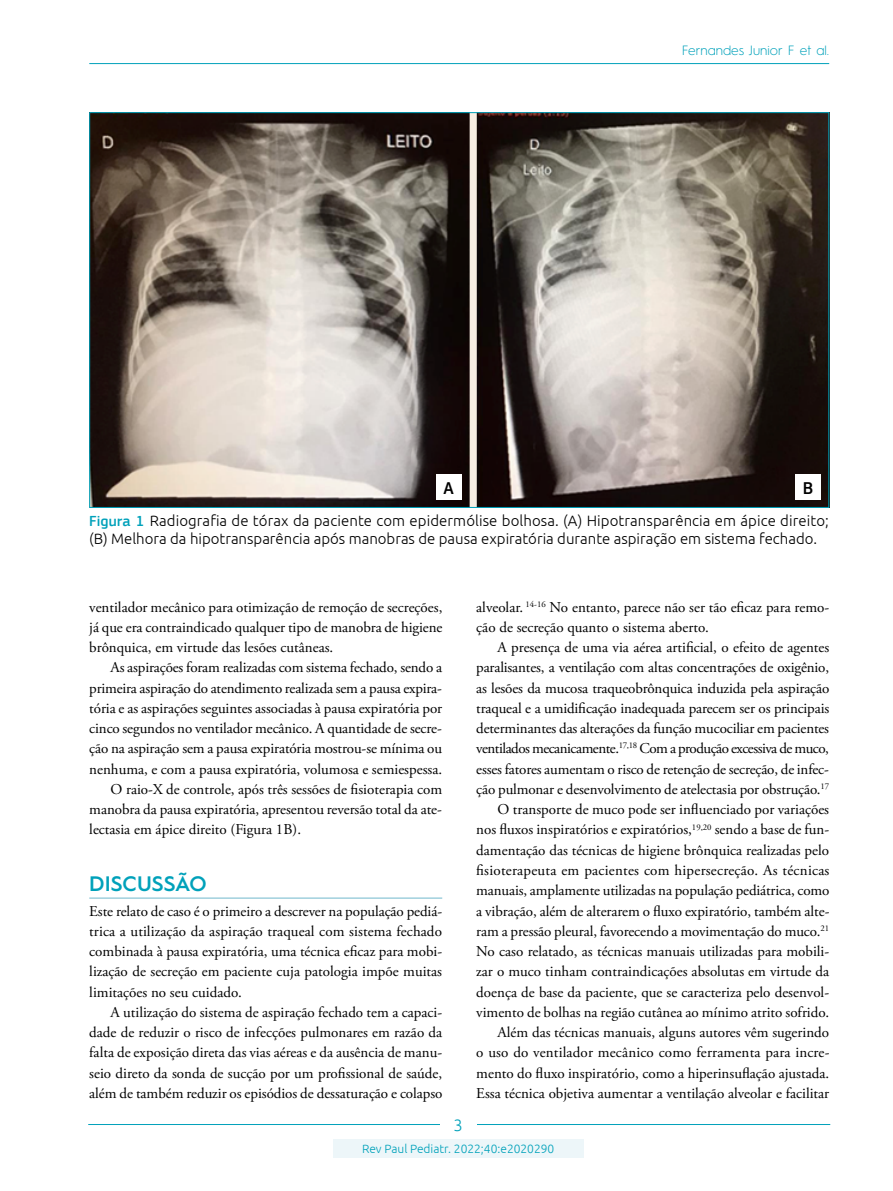
<style>
.page{position:relative;width:893px;height:1191px;background:#fff}
.page>*{position:absolute;margin:0;border:0;box-sizing:border-box;transform-origin:0 0}
.t1{font:600 21px "Hurme Geometric Sans 1";color:#00a1ba}
.t2{font:500 18px "PF Square Sans Pro";color:#000}
.t3{font:300 16.5px "Ubuntu";color:#00a1ba}
.t4{font:15px/20.2px "Adobe Garamond Pro";letter-spacing:-.005em;color:#000;text-align:justify}
.t5{font:300 15px/18px "Ubuntu";color:#000}
.t6{font:300 13.5px "Hurme Geometric Sans 1";color:#00a1ba}
.t7{font:300 12px "Ubuntu";color:#00a1ba}
.s1{font-family:"PF Square Sans Pro";font-weight:500;color:#00a1ba}
</style>
<div class="page">
<hr style="left:88px;top:1124px;width:742px;height:1px;background:#00a1ba">
<hr style="left:89px;top:63px;width:740px;height:1px;background:#00a1ba">
<div style="left:440px;top:1111px;width:36px;height:25px;background:#fff"></div>
<div style="left:333px;top:1138px;width:250px;height:19px;background:#edf6f9"></div>
<hr style="left:89px;top:897px;width:353px;height:2px;background:#a0d0dd">
<img style="left:91px;top:114px;width:736px;height:392px">
<div style="left:436px;top:474px;width:25px;height:26px;background:#fff"></div>
<div style="left:795px;top:474px;width:26px;height:26px;background:#fff"></div>
<p class="t6" style="left:682px;top:41px;width:149px">Fernandes Junior F et al.</p>
<p class="t2" style="left:443px;top:477px;width:12px">A</p>
<p class="t2" style="left:803px;top:477px;width:12px">B</p>
<p class="t5" style="left:89px;top:511px;width:741px"><span class="s1">Figura 1</span> Radiografia de tórax da paciente com epidermólise bolhosa. (A) Hipotransparência em ápice direito; (B) Melhora da hipotransparência após manobras de pausa expiratória durante aspiração em sistema fechado.</p>
<p class="t4" style="left:89px;top:597px;width:355px">ventilador mecânico para otimização de remoção de secreções, já que era contraindicado qualquer tipo de manobra de higiene brônquica, em virtude das lesões cutâneas.</p>
<p class="t4" style="left:111px;top:658px;width:333px">As aspirações foram realizadas com sistema fechado, sendo a</p>
<p class="t4" style="left:89px;top:678px;width:354px">primeira aspiração do atendimento realizada sem a pausa expira-</p>
<p class="t4" style="left:89px;top:698px;width:354px">tória e as aspirações seguintes associadas à pausa expiratória por</p>
<p class="t4" style="left:89px;top:719px;width:354px">cinco segundos no ventilador mecânico. A quantidade de secre-</p>
<p class="t4" style="left:89px;top:739px;width:354px">ção na aspiração sem a pausa expiratória mostrou-se mínima ou</p>
<p class="t4" style="left:89px;top:759px;width:354px">nenhuma, e com a pausa expiratória, volumosa e semiespessa.</p>
<p class="t4" style="left:111px;top:779px;width:333px">O raio-X de controle, após três sessões de fisioterapia com</p>
<p class="t4" style="left:89px;top:800px;width:354px">manobra da pausa expiratória, apresentou reversão total da ate-</p>
<p class="t4" style="left:89px;top:820px;width:213px">lectasia em ápice direito (Figura 1B).</p>
<h1 class="t1" style="left:89px;top:868px;width:119px">DISCUSSÃO</h1>
<p class="t4" style="left:89px;top:901px;width:354px">Este relato de caso é o primeiro a descrever na população pediá&shy;trica a utilização da aspiração traqueal com sistema fechado combinada à pausa expiratória, uma técnica eficaz para mobi&shy;lização de secreção em paciente cuja patologia impõe muitas limitações no seu cuidado.</p>
<p class="t4" style="left:89px;top:1002px;width:355px;text-indent:21px">A utilização do sistema de aspiração fechado tem a capaci&shy;dade de reduzir o risco de infecções pulmonares em razão da falta de exposição direta das vias aéreas e da ausência de manu&shy;seio direto da sonda de sucção por um profissional de saúde, além de também reduzir os episódios de dessaturação e colapso</p>
<p class="t4" style="left:476px;top:597px;width:354px">alveolar. <sup>14-16</sup> No entanto, parece não ser tão eficaz para remo&shy;ção de secreção quanto o sistema aberto.</p>
<p class="t4" style="left:476px;top:638px;width:355px;text-align:right">A presença de uma via aérea artificial, o efeito de agentes paralisantes, a ventilação com altas concentrações de oxigênio, as lesões da mucosa traqueobrônquica induzida pela aspiração traqueal e a umidificação inadequada parecem ser os principais determinantes das alterações da função mucociliar em pacientes ventilados mecanicamente.<sup>17,18</sup> Com a produção excessiva de muco, esses fatores aumentam o risco de retenção de secreção, de infec&shy;ção pulmonar e desenvolvimento de atelectasia por obstrução.<sup>17<br></sup>O transporte de muco pode ser influenciado por variações nos fluxos inspiratórios e expiratórios,<sup>19,20</sup> sendo a base de fun&shy;damentação das técnicas de higiene brônquica realizadas pelo fisioterapeuta em pacientes com hipersecreção. As técnicas manuais, amplamente utilizadas na população pediátrica, como a vibração, além de alterarem o fluxo expiratório, também alte&shy;ram a pressão pleural, favorecendo a movimentação do muco.<sup>21<br></sup>No caso relatado, as técnicas manuais utilizadas para mobili&shy;zar o muco tinham contraindicações absolutas em virtude da doença de base da paciente, que se caracteriza pelo desenvol&shy;vimento de bolhas na região cutânea ao mínimo atrito sofrido.<br>Além das técnicas manuais, alguns autores vêm sugerindo<br>o uso do ventilador mecânico como ferramenta para incre&shy;mento do fluxo inspiratório, como a hiperinsuflação ajustada.<br>Essa técnica objetiva aumentar a ventilação alveolar e facilitar</p>
<p class="t3" style="left:453px;top:1114px;width:11px">3</p>
<p class="t7" style="left:362px;top:1141px;width:194px">Rev Paul Pediatr. 2022;40:e2020290</p>
</div>
